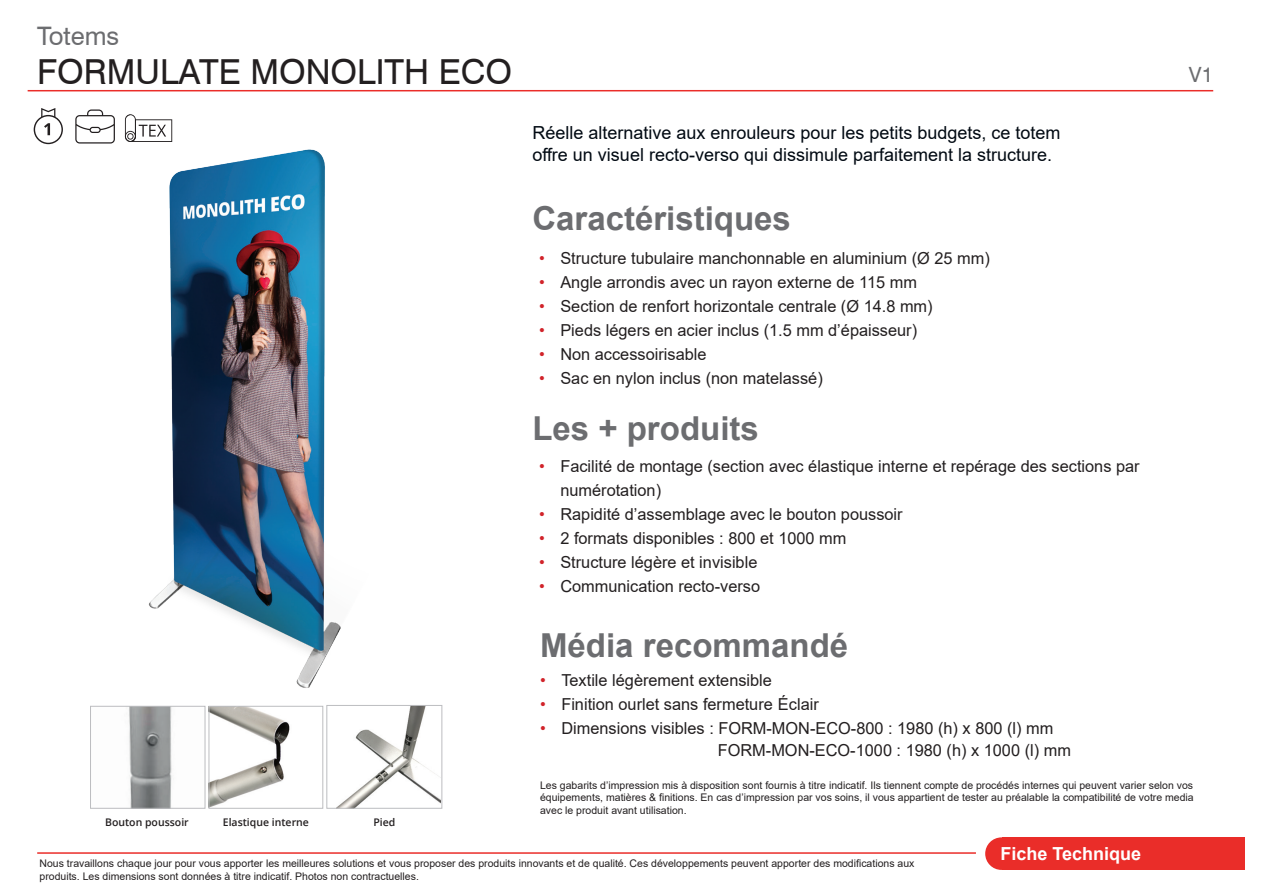
<style>
.page{position:relative;width:1263px;height:893px;background:#fff}
.page>*{position:absolute;margin:0;border:0;box-sizing:border-box;transform-origin:0 0}
.t1{font:34.5px "Swiss 721 BT";color:#231f20}
.t2{font:700 33px "Arial";color:#6c6d70}
.t3{font:25.5px "Swiss 721 BT";color:#6c6d70}
.t4{font:21px "Swiss 721 BT";color:#6c6d70}
.t5{font:18px/21.6px "Arial";color:#000912}
.t6{font:700 18px "Arial";color:#fff}
.t7{font:16.5px/24px "Arial";color:#231f20}
.t8{font:10.5px/12.6px "Arial";color:#231f20}
.t9{font:600 10.5px "Open Sans";color:#231f20}
.s1{color:#d1232a}
</style>
<div class="page">
<hr style="left:28px;top:90px;width:1185px;height:1px;background:#ea2d29">
<div style="left:985px;top:837px;width:33px;height:33px;background:#ea2d29;border-radius:50%"></div>
<div style="left:1002px;top:837px;width:243px;height:33px;background:#ea2d29"></div>
<hr style="left:37px;top:852px;width:939px;height:2px;background:#ea2d29">
<svg style="left:75px;top:109px;width:40px;height:34px"></svg>
<img style="left:124px;top:126px;width:217px;height:562px">
<svg style="left:34px;top:108px;width:29px;height:36px"></svg>
<img style="left:337px;top:707px;width:103px;height:100px">
<div style="left:326px;top:705px;width:116px;height:104px;border:1px solid #bcbdc0"></div>
<img style="left:210px;top:708px;width:80px;height:99px">
<div style="left:208px;top:706px;width:115px;height:103px;border:1px solid #bcbdc0"></div>
<img style="left:129px;top:708px;width:43px;height:99px">
<div style="left:90px;top:706px;width:115px;height:103px;border:1px solid #bcbdc0"></div>
<svg style="left:125px;top:114px;width:47px;height:28px"></svg>
<h3 class="t3" style="left:37px;top:21px;width:83px">Totems</h3>
<h1 class="t1" style="left:37px;top:50px;width:476px">FORMULATE MONOLITH ECO</h1>
<p class="t4" style="left:1189px;top:62px;width:26px">V1</p>
<p class="t5" style="left:532px;top:122px;width:530px">Réelle alternative aux enrouleurs pour les petits budgets, ce totem offre un visuel recto-verso qui dissimule parfaitement la structure.</p>
<h2 class="t2" style="left:532px;top:196px;width:260px">Caractéristiques</h2>
<p class="t7" style="left:539px;top:246px;width:452px"><span class="s1">•</span> Structure tubulaire manchonnable en aluminium (Ø 25 mm)</p>
<p class="t7" style="left:539px;top:270px;width:379px"><span class="s1">•</span> Angle arrondis avec un rayon externe de 115 mm</p>
<p class="t7" style="left:539px;top:294px;width:395px"><span class="s1">•</span> Section de renfort horizontale centrale (Ø 14.8 mm)</p>
<p class="t7" style="left:539px;top:318px;width:380px"><span class="s1">•</span> Pieds légers en acier inclus (1.5 mm d’épaisseur)</p>
<p class="t7" style="left:539px;top:342px;width:169px"><span class="s1">•</span> Non accessoirisable</p>
<p class="t7" style="left:539px;top:366px;width:285px"><span class="s1">•</span> Sac en nylon inclus (non matelassé)</p>
<h2 class="t2" style="left:532px;top:406px;width:228px">Les + produits</h2>
<p class="t7" style="left:560px;top:454px;width:581px;text-indent:-21px"><span class="s1">•</span> Facilité de montage (section avec élastique interne et repérage des sections par numérotation)</p>
<p class="t7" style="left:539px;top:502px;width:365px"><span class="s1">•</span> Rapidité d’assemblage avec le bouton poussoir</p>
<p class="t7" style="left:539px;top:526px;width:309px"><span class="s1">•</span> 2 formats disponibles : 800 et 1000 mm</p>
<p class="t7" style="left:539px;top:550px;width:220px"><span class="s1">•</span> Structure légère et invisible</p>
<p class="t7" style="left:539px;top:574px;width:222px"><span class="s1">•</span> Communication recto-verso</p>
<h2 class="t2" style="left:540px;top:622px;width:310px">Média recommandé</h2>
<p class="t7" style="left:540px;top:668px;width:233px"><span class="s1">•</span> Textile légèrement extensible</p>
<p class="t7" style="left:540px;top:692px;width:280px"><span class="s1">•</span> Finition ourlet sans fermeture Éclair</p>
<p class="t7" style="left:540px;top:716px;width:515px"><span class="s1">•</span> Dimensions visibles : FORM-MON-ECO-800 : 1980 (h) x 800 (l) mm</p>
<p class="t9" style="left:105px;top:815px;width:85px">Bouton poussoir</p>
<p class="t9" style="left:373px;top:815px;width:23px">Pied</p>
<p class="t9" style="left:223px;top:815px;width:88px">Elastique interne</p>
<p class="t7" style="left:718px;top:738px;width:355px">FORM-MON-ECO-1000 : 1980 (h) x 1000 (l) mm</p>
<p class="t8" style="left:540px;top:779px;width:655px;text-align:justify">Les gabarits d’impression mis à disposition sont fournis à titre indicatif. Ils tiennent compte de procédés internes qui peuvent varier selon vos équipements, matières &amp; finitions. En cas d’impression par vos soins, il vous appartient de tester au préalable la compatibilité de votre media avec le produit avant utilisation.</p>
<p class="t8" style="left:40px;top:857px;width:876px">Nous travaillons chaque jour pour vous apporter les meilleures solutions et vous proposer des produits innovants et de qualité. Ces développements peuvent apporter des modifications aux produits. Les dimensions sont données à titre indicatif. Photos non contractuelles.</p>
<p class="t6" style="left:1000px;top:841px;width:142px">Fiche Technique</p>
</div>
